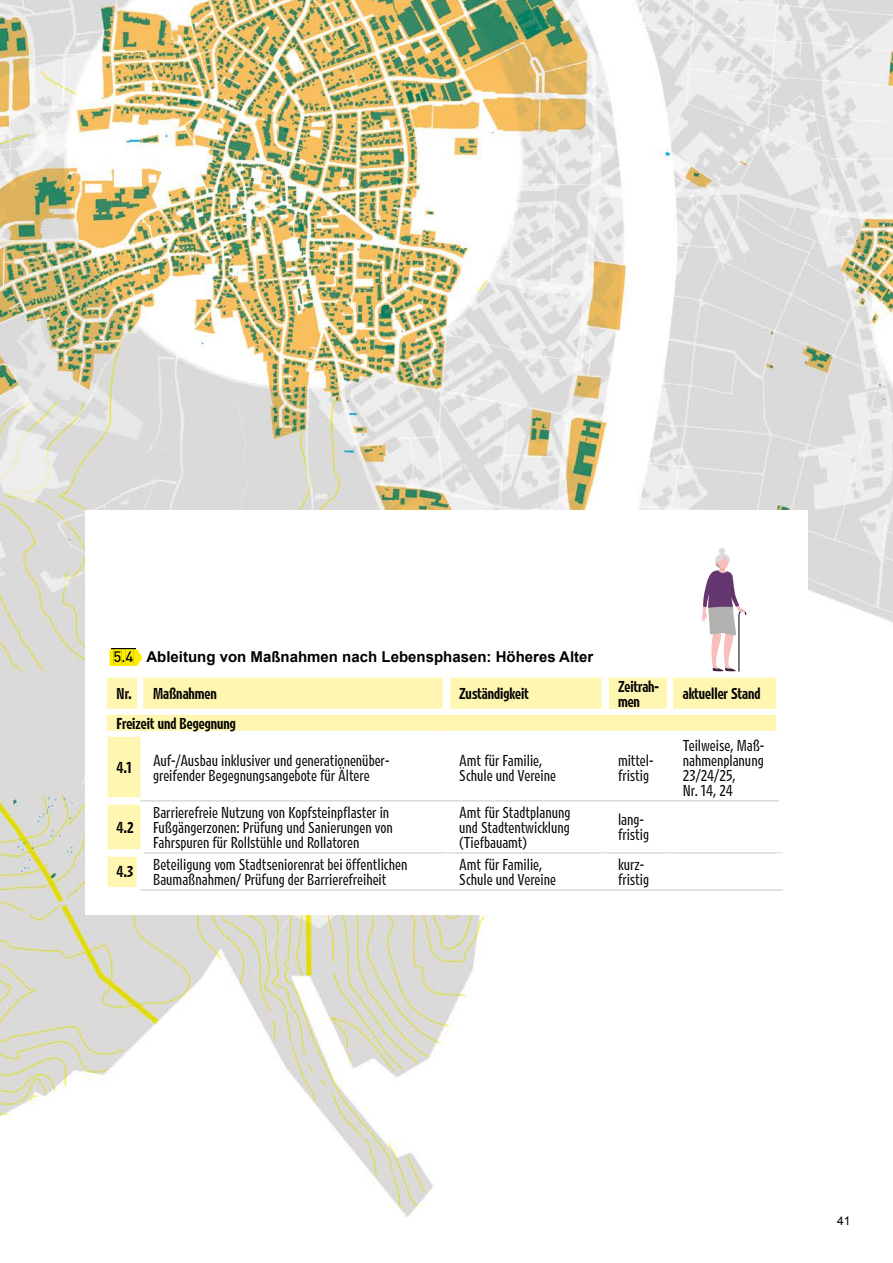
<style>
.page{position:relative;width:893px;height:1263px;background:#fff}
.page>*{position:absolute;margin:0;border:0;box-sizing:border-box;transform-origin:0 0}
.t1{font:15px/15px "Retina MP Condensed";color:#000}
.t2{font:700 15px/15px "Retina MP Condensed";color:#000}
.t3{font:700 15px "Arial";color:#000}
.t4{font:12px "Arial";color:#000}
.s1{font-family:"DIN Medium Block";font-weight:400;color:#ffed00}
</style>
<div class="page">
<img style="left:0;top:0;width:893px;height:1216px">
<div style="left:85px;top:510px;width:723px;height:405px;background:#fff"></div>
<svg style="left:107px;top:678px;width:672px;height:211px"></svg>
<hr style="left:140px;top:800px;width:306px;height:1px;background:#c5c6c6">
<hr style="left:446px;top:800px;width:159px;height:1px;background:#c5c6c6">
<hr style="left:605px;top:800px;width:65px;height:1px;background:#c5c6c6">
<hr style="left:670px;top:800px;width:109px;height:1px;background:#c5c6c6">
<hr style="left:144px;top:852px;width:302px;height:1px;background:#c5c6c6">
<hr style="left:446px;top:852px;width:159px;height:1px;background:#c5c6c6">
<hr style="left:605px;top:852px;width:65px;height:1px;background:#c5c6c6">
<hr style="left:670px;top:852px;width:113px;height:1px;background:#c5c6c6">
<div style="left:443px;top:678px;width:7px;height:31px;background:#fff"></div>
<div style="left:601px;top:678px;width:8px;height:31px;background:#fff"></div>
<div style="left:137px;top:857px;width:7px;height:30px;background:#fff"></div>
<div style="left:443px;top:853px;width:7px;height:36px;background:#fff"></div>
<div style="left:601px;top:853px;width:8px;height:36px;background:#fff"></div>
<div style="left:100px;top:737px;width:8px;height:60px;background:#fff"></div>
<div style="left:100px;top:805px;width:8px;height:44px;background:#fff"></div>
<div style="left:100px;top:857px;width:8px;height:30px;background:#fff"></div>
<div style="left:666px;top:853px;width:8px;height:36px;background:#fff"></div>
<div style="left:775px;top:853px;width:8px;height:36px;background:#fff"></div>
<div style="left:100px;top:797px;width:40px;height:8px;background:#fff"></div>
<div style="left:100px;top:849px;width:44px;height:8px;background:#fff"></div>
<div style="left:137px;top:678px;width:6px;height:31px;background:#fff"></div>
<div style="left:667px;top:678px;width:6px;height:31px;background:#fff"></div>
<div style="left:776px;top:678px;width:6px;height:34px;background:#fff"></div>
<div style="left:101px;top:709px;width:42px;height:6px;background:#fff"></div>
<div style="left:776px;top:712px;width:6px;height:19px;background:#fff"></div>
<div style="left:101px;top:731px;width:39px;height:6px;background:#fff"></div>
<div style="left:143px;top:709px;width:303px;height:6px;background:#fff"></div>
<div style="left:446px;top:709px;width:159px;height:6px;background:#fff"></div>
<div style="left:605px;top:709px;width:65px;height:6px;background:#fff"></div>
<div style="left:670px;top:709px;width:106px;height:6px;background:#fff"></div>
<div style="left:140px;top:731px;width:306px;height:6px;background:#fff"></div>
<div style="left:446px;top:731px;width:159px;height:6px;background:#fff"></div>
<div style="left:605px;top:731px;width:65px;height:6px;background:#fff"></div>
<div style="left:670px;top:731px;width:112px;height:6px;background:#fff"></div>
<div style="left:100px;top:887px;width:40px;height:6px;background:#fff"></div>
<hr style="left:140px;top:889px;width:306px;height:1px;background:#c5c6c6">
<hr style="left:446px;top:889px;width:159px;height:1px;background:#c5c6c6">
<hr style="left:605px;top:889px;width:65px;height:1px;background:#c5c6c6">
<hr style="left:670px;top:889px;width:113px;height:1px;background:#c5c6c6">
<div style="left:111px;top:649px;width:25px;height:16px;background:#000"></div>
<svg style="left:701px;top:548px;width:45px;height:124px"></svg>
<p class="t3" style="left:113px;top:646px;width:481px"><span class="s1">5.4→</span> Ableitung von Maßnahmen nach Lebensphasen: Höheres Alter</p>
<p class="t2" style="left:117px;top:685px;width:102px">Nr. Maßnahmen</p>
<p class="t2" style="left:459px;top:685px;width:71px">Zuständigkeit</p>
<p class="t2" style="left:618px;top:678px;width:43px">Zeitrah&shy;men</p>
<p class="t2" style="left:683px;top:685px;width:79px">aktueller Stand</p>
<p class="t2" style="left:117px;top:715px;width:121px">Freizeit und Begegnung</p>
<p class="t2" style="left:117px;top:759px;width:16px">4.1</p>
<p class="t1" style="left:153px;top:752px;width:238px">Auf-/Ausbau inklusiver und generationenüber&shy;greifender Begegnungsangebote für Ältere</p>
<p class="t1" style="left:459px;top:752px;width:98px">Amt für Familie,<br>Schule und Vereine</p>
<p class="t1" style="left:618px;top:752px;width:37px">mittel&shy;fristig</p>
<p class="t1" style="left:683px;top:737px;width:83px">Teilweise, Maß&shy;nahmenplanung<br>23/24/25,<br>Nr. 14, 24</p>
<p class="t2" style="left:117px;top:819px;width:19px">4.2</p>
<p class="t1" style="left:153px;top:804px;width:241px">Barrierefreie Nutzung von Kopfsteinpflaster in<br>Fußgängerzonen: Prüfung und Sanierungen von<br>Fahrspuren für Rollstühle und Rollatoren</p>
<p class="t1" style="left:459px;top:804px;width:113px;text-align:justify">Amt für Stadtplanung und Stadtentwicklung (Tiefbauamt)</p>
<p class="t1" style="left:618px;top:811px;width:33px">lang&shy;fristig</p>
<p class="t2" style="left:117px;top:863px;width:18px">4.3</p>
<p class="t1" style="left:153px;top:856px;width:256px">Beteiligung vom Stadtseniorenrat bei öffentlichen<br>Baumaßnahmen/ Prüfung der Barrierefreiheit</p>
<p class="t1" style="left:459px;top:856px;width:98px">Amt für Familie,<br>Schule und Vereine</p>
<p class="t1" style="left:618px;top:856px;width:33px">kurz&shy;fristig</p>
<p class="t4" style="left:837px;top:1213px;width:15px">41</p>
</div>
